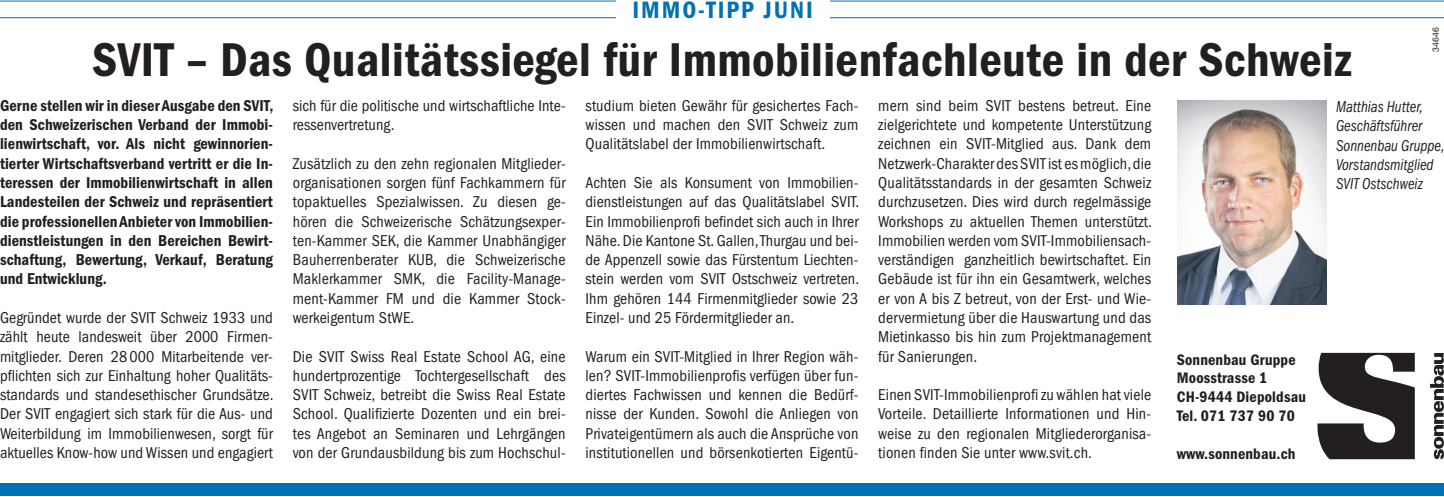
<style>
.page{position:relative;width:1444px;height:497px;background:#fff}
.page>*{position:absolute;margin:0;border:0;box-sizing:border-box;transform-origin:0 0}
.t1{font:600 condensed 49px "Franklin Gothic";letter-spacing:.01em;color:#231f20}
.t2{font:600 condensed 24.5px "Franklin Gothic";letter-spacing:.08em;color:#0072b4}
.t3{font:condensed 16.28px/19.2px "Franklin Gothic";letter-spacing:.01em;color:#231f20;text-align:justify}
.t4{font:600 condensed 16.28px/19.2px "Franklin Gothic";letter-spacing:.005em;color:#231f20;text-align:justify}
.t5{font:italic condensed 16.28px/19.2px "Franklin Gothic";color:#231f20;scale:.91 1}
.t6{font:600 condensed 15.75px/18.7px "Franklin Gothic";letter-spacing:.01em;color:#231f20}
.t7{font:8.75px "Helvetica Neue";color:#231f20}
</style>
<div class="page">
<img style="left:1177px;top:101px;width:149px;height:203px">
<div style="left:0;top:482px;width:1444px;height:13px;background:#0072b4"></div>
<hr style="left:0;top:1px;width:1444px;height:1px;background:#0072b4">
<hr style="left:0;top:17px;width:1444px;height:1px;background:#0072b4">
<div style="left:616px;top:0;width:213px;height:27px;background:#fff"></div>
<svg style="left:1317px;top:352px;width:97px;height:106px"></svg>
<svg style="left:1430px;top:353px;width:13px;height:105px"></svg>
<h2 class="t2" style="left:632px;top:-4px;width:182px">IMMO-TIPP JUNI</h2>
<p class="t7" style="left:1430px;top:52px;width:26px;rotate:-90deg">34646</p>
<h1 class="t1" style="left:92px;top:32px;width:1261px">SVIT – Das Qualitätssiegel für Immobilienfachleute in der Schweiz</h1>
<p class="t4" style="left:0;top:96px;width:275px">Gerne stellen wir in dieser Ausgabe den SVIT, den Schweizerischen Verband der Immobi&shy;lienwirtschaft, vor. Als nicht gewinnorien&shy;tierter Wirtschaftsverband vertritt er die In&shy;teressen der Immobilienwirtschaft in allen Landesteilen der Schweiz und repräsentiert die professionellen Anbieter von Immobilien&shy;dienstleistungen in den Bereichen Bewirt&shy;schaftung, Bewertung, Verkauf, Beratung und Entwicklung.</p>
<p class="t3" style="left:0;top:308px;width:275px">Gegründet wurde der SVIT Schweiz 1933 und zählt heute landesweit über 2000 Firmen&shy;mitglieder. Deren 28 000 Mitarbeitende ver&shy;pflichten sich zur Einhaltung hoher Qualitäts&shy;standards und standesethischer Grundsätze.<br>Der SVIT engagiert sich stark für die Aus- und Weiterbildung im Immobilienwesen, sorgt für aktuelles Know-how und Wissen und engagiert</p>
<p class="t3" style="left:293px;top:96px;width:274px">sich für die politische und wirtschaftliche Inte&shy;ressenvertretung.</p>
<p class="t3" style="left:293px;top:154px;width:274px">Zusätzlich zu den zehn regionalen Mitglieder&shy;organisationen sorgen fünf Fachkammern für topaktuelles Spezialwissen. Zu diesen ge&shy;hören die Schweizerische Schätzungsexper&shy;ten-Kammer SEK, die Kammer Unabhängiger Bauherrenberater KUB, die Schweizerische Maklerkammer SMK, die Facility-Manage&shy;ment-Kammer FM und die Kammer Stock&shy;werkeigentum StWE.</p>
<p class="t3" style="left:293px;top:346px;width:274px">Die SVIT Swiss Real Estate School AG, eine hundertprozentige Tochtergesellschaft des SVIT Schweiz, betreibt die Swiss Real Estate School. Qualifizierte Dozenten und ein brei&shy;tes Angebot an Seminaren und Lehrgängen von der Grundausbildung bis zum Hochschul-</p>
<p class="t3" style="left:585px;top:96px;width:274px">studium bieten Gewähr für gesichertes Fach&shy;wissen und machen den SVIT Schweiz zum Qualitätslabel der Immobilienwirtschaft.</p>
<p class="t3" style="left:585px;top:173px;width:275px">Achten Sie als Konsument von Immobilien&shy;dienstleistungen auf das Qualitätslabel SVIT.<br>Ein Immobilienprofi befindet sich auch in Ihrer Nähe. Die Kantone St. Gallen, Thurgau und bei&shy;de Appenzell sowie das Fürstentum Liechten&shy;stein werden vom SVIT Ostschweiz vertreten.<br>Ihm gehören 144 Firmenmitglieder sowie 23<br>Einzel- und 25 Fördermitglieder an.</p>
<p class="t3" style="left:585px;top:346px;width:274px">Warum ein SVIT-Mitglied in Ihrer Region wäh&shy;len? SVIT-Immobilienprofis verfügen über fun&shy;diertes Fachwissen und kennen die Bedürf&shy;nisse der Kunden. Sowohl die Anliegen von Privateigentümern als auch die Ansprüche von institutionellen und börsenkotierten Eigentü-</p>
<p class="t3" style="left:878px;top:96px;width:275px">mern sind beim SVIT bestens betreut. Eine zielgerichtete und kompetente Unterstützung zeichnen ein SVIT-Mitglied aus. Dank dem Netzwerk-Charakter des SVIT ist es möglich, die Qualitätsstandards in der gesamten Schweiz durchzusetzen. Dies wird durch regelmässige Workshops zu aktuellen Themen unterstützt.<br>Immobilien werden vom SVIT-Immobiliensach&shy;verständigen ganzheitlich bewirtschaftet. Ein Gebäude ist für ihn ein Gesamtwerk, welches er von A bis Z betreut, von der Erst- und Wie&shy;dervermietung über die Hauswartung und das Mietinkasso bis hin zum Projektmanagement für Sanierungen.</p>
<p class="t3" style="left:878px;top:385px;width:274px">Einen SVIT-Immobilienprofi zu wählen hat viele Vorteile. Detaillierte Informationen und Hin&shy;weise zu den regionalen Mitgliederorganisa&shy;tionen finden Sie unter www.svit.ch.</p>
<p class="t5" style="left:1336px;top:97px;width:121px">Matthias Hutter,<br>Geschäftsführer<br>Sonnenbau Gruppe,<br>Vorstandsmitglied<br>SVIT Ostschweiz</p>
<p class="t6" style="left:1176px;top:350px;width:131px">Sonnenbau Gruppe<br>Moosstrasse 1<br>CH-9444 Diepoldsau<br>Tel. 071 737 90 70</p>
<p class="t6" style="left:1176px;top:444px;width:120px">www.sonnenbau.ch</p>
</div>
